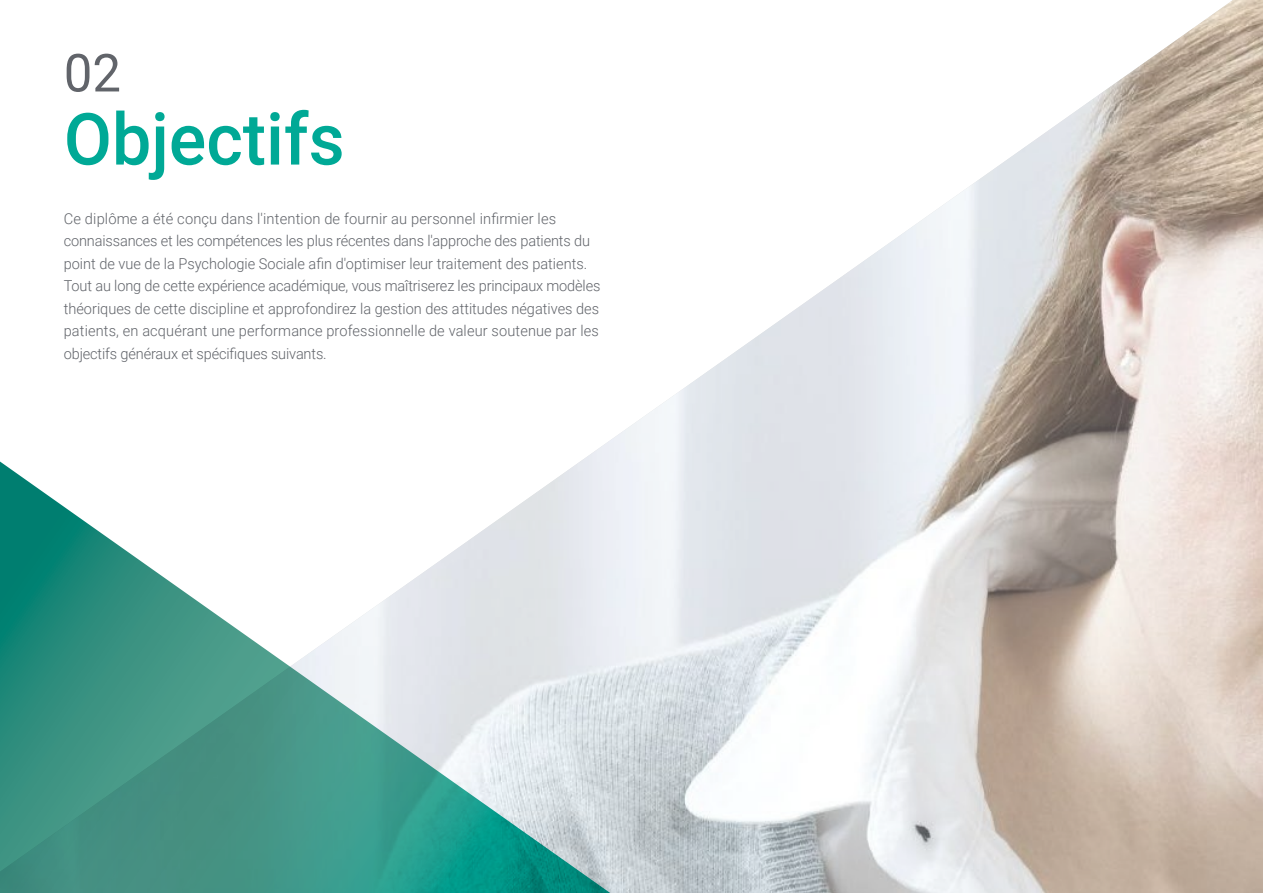
<style>
.page{position:relative;width:1263px;height:893px;background:#fff}
.page>*{position:absolute;margin:0;border:0;box-sizing:border-box;transform-origin:0 0}
.t1{font:500 72px "Roboto";color:#00a996}
.t2{font:52.5px "Roboto";color:#61646a}
.t3{font:300 15px/22.5px "Roboto";color:#61646a}
</style>
<div class="page">
<img style="left:602px;top:0;width:661px;height:893px">
<svg style="left:0;top:446px;width:640px;height:447px"></svg>
<h2 class="t2" style="left:64px;top:36px;width:59px">02</h2>
<h1 class="t1" style="left:64px;top:89px;width:282px">Objectifs</h1>
<p class="t3" style="left:64px;top:207px;width:538px">Ce diplôme a été conçu dans l'intention de fournir au personnel infirmier les connaissances et les compétences les plus récentes dans l'approche des patients du point de vue de la Psychologie Sociale afin d'optimiser leur traitement des patients.<br>Tout au long de cette expérience académique, vous maîtriserez les principaux modèles théoriques de cette discipline et approfondirez la gestion des attitudes négatives des patients, en acquérant une performance professionnelle de valeur soutenue par les objectifs généraux et spécifiques suivants.</p>
</div>
